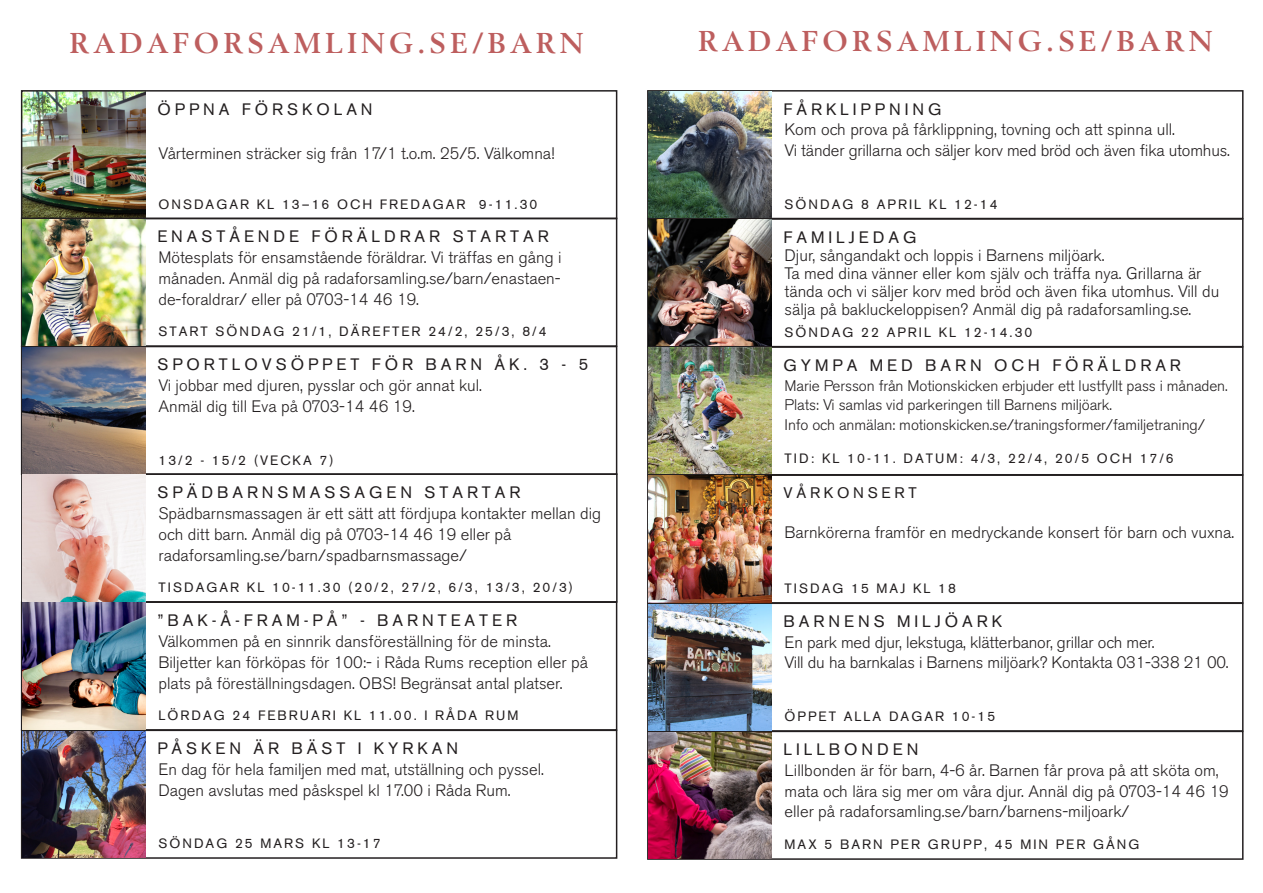
<style>
.page{position:relative;width:1263px;height:893px;background:#fff}
.page>*{position:absolute;margin:0;border:0;box-sizing:border-box;transform-origin:0 0}
.t1{font:700 28.5px "Berling";letter-spacing:.16em;color:#bd5e5e}
.t2{font:300 16.5px/21px "Akzidenz Grotesk BE";color:#231f20}
.t3{font:16.5px "Akzidenz Grotesk BE";letter-spacing:.24em;color:#231f20}
.t4{font:300 15.3px "Akzidenz Grotesk BE";letter-spacing:-.005em;color:#231f20}
.t5{font:15.3px "Akzidenz Grotesk BE";letter-spacing:.24em;color:#231f20}
.t6{font:13.5px "Akzidenz Grotesk BE";letter-spacing:.15em;color:#231f20}
</style>
<div class="page">
<img style="left:24px;top:93px;width:121px;height:251px">
<div style="left:21px;top:90px;width:596px;height:129px;border:2px solid #231f20"></div>
<div style="left:21px;top:218px;width:596px;height:129px;border:2px solid #231f20"></div>
<div style="left:21px;top:601px;width:596px;height:130px;border:2px solid #231f20"></div>
<div style="left:21px;top:730px;width:596px;height:129px;border:2px solid #231f20"></div>
<div style="left:21px;top:473px;width:597px;height:129px;border:2px solid #231f20"></div>
<div style="left:647px;top:90px;width:596px;height:129px;border:2px solid #231f20"></div>
<div style="left:647px;top:346px;width:596px;height:129px;border:2px solid #231f20"></div>
<div style="left:647px;top:474px;width:596px;height:130px;border:2px solid #231f20"></div>
<div style="left:647px;top:602px;width:596px;height:130px;border:2px solid #231f20"></div>
<div style="left:647px;top:731px;width:596px;height:129px;border:2px solid #231f20"></div>
<div style="left:647px;top:218px;width:596px;height:129px;border:2px solid #231f20"></div>
<img style="left:22px;top:347px;width:123px;height:126px">
<img style="left:23px;top:475px;width:122px;height:126px">
<img style="left:22px;top:603px;width:123px;height:126px">
<img style="left:23px;top:731px;width:122px;height:126px">
<img style="left:649px;top:92px;width:122px;height:126px">
<img style="left:649px;top:220px;width:122px;height:126px">
<img style="left:649px;top:348px;width:122px;height:126px">
<img style="left:649px;top:476px;width:122px;height:126px">
<img style="left:649px;top:604px;width:122px;height:126px">
<img style="left:649px;top:732px;width:122px;height:126px">
<p class="t1" style="left:70px;top:30px;width:515px">RADAFORSAMLING.SE/BARN</p>
<p class="t1" style="left:698px;top:29px;width:515px">RADAFORSAMLING.SE/BARN</p>
<p class="t3" style="left:157px;top:99px;width:217px">ÖPPNA FÖRSKOLAN</p>
<p class="t2" style="left:158px;top:143px;width:398px">Vårterminen sträcker sig från 17/1 t.o.m. 25/5. Välkomna!</p>
<p class="t6" style="left:158px;top:196px;width:380px">ONSDAGAR KL 13–16 OCH FREDAGAR 9-11.30</p>
<p class="t3" style="left:157px;top:227px;width:393px">ENASTÅENDE FÖRÄLDRAR STARTAR</p>
<p class="t2" style="left:158px;top:247px;width:405px">Mötesplats för ensamstående föräldrar. Vi träffas en gång i</p>
<p class="t2" style="left:158px;top:268px;width:404px">månaden. Anmäl dig på radaforsamling.se/barn/enastaen&shy;de-foraldrar/ eller på 0703-14 46 19.</p>
<p class="t6" style="left:158px;top:324px;width:390px">START SÖNDAG 21/1, DÄREFTER 24/2, 25/3, 8/4</p>
<p class="t3" style="left:157px;top:355px;width:432px">SPORTLOVSÖPPET FÖR BARN ÅK. 3 - 5</p>
<p class="t2" style="left:158px;top:375px;width:325px">Vi jobbar med djuren, pysslar och gör annat kul.</p>
<p class="t2" style="left:158px;top:396px;width:258px">Anmäl dig till Eva på 0703-14 46 19.</p>
<p class="t6" style="left:158px;top:452px;width:177px">13/2 - 15/2 (VECKA 7)</p>
<p class="t3" style="left:158px;top:482px;width:364px">SPÄDBARNSMASSAGEN STARTAR</p>
<p class="t2" style="left:159px;top:503px;width:444px">Spädbarnsmassagen är ett sätt att fördjupa kontakter mellan dig och ditt barn. Anmäl dig på 0703-14 46 19 eller på</p>
<p class="t2" style="left:159px;top:545px;width:310px">radaforsamling.se/barn/spadbarnsmassage/</p>
<p class="t6" style="left:159px;top:579px;width:416px">TISDAGAR KL 10-11.30 (20/2, 27/2, 6/3, 13/3, 20/3)</p>
<p class="t3" style="left:157px;top:610px;width:361px">”BAK-Å-FRAM-PÅ” - BARNTEATER</p>
<p class="t2" style="left:158px;top:631px;width:394px">Välkommen på en sinnrik dansföreställning för de minsta.</p>
<p class="t2" style="left:158px;top:652px;width:431px">Biljetter kan förköpas för 100:- i Råda Rums reception eller på plats på föreställningsdagen. OBS! Begränsat antal platser.</p>
<p class="t6" style="left:158px;top:707px;width:361px">LÖRDAG 24 FEBRUARI KL 11.00. I RÅDA RUM</p>
<p class="t3" style="left:157px;top:738px;width:302px">PÅSKEN ÄR BÄST I KYRKAN</p>
<p class="t2" style="left:158px;top:759px;width:387px">En dag för hela familjen med mat, utställning och pyssel.</p>
<p class="t2" style="left:158px;top:780px;width:354px">Dagen avslutas med påskspel kl 17.00 i Råda Rum.</p>
<p class="t6" style="left:158px;top:835px;width:224px">SÖNDAG 25 MARS KL 13-17</p>
<p class="t3" style="left:783px;top:99px;width:160px">FÅRKLIPPNING</p>
<p class="t2" style="left:785px;top:120px;width:392px">Kom och prova på fårklippning, tovning och att spinna ull.</p>
<p class="t2" style="left:785px;top:141px;width:447px">Vi tänder grillarna och säljer korv med bröd och även fika utomhus.</p>
<p class="t6" style="left:785px;top:196px;width:215px">SÖNDAG 8 APRIL KL 12-14</p>
<p class="t3" style="left:783px;top:227px;width:134px">FAMILJEDAG</p>
<p class="t2" style="left:785px;top:246px;width:321px">Djur, sångandakt och loppis i Barnens miljöark.</p>
<p class="t2" style="left:785px;top:264px;width:418px">Ta med dina vänner eller kom själv och träffa nya. Grillarna är</p>
<p class="t2" style="left:785px;top:283px;width:436px;line-height:18px">tända och vi säljer korv med bröd och även fika utomhus. Vill du sälja på bakluckeloppisen? Anmäl dig på radaforsamling.se.</p>
<p class="t6" style="left:785px;top:324px;width:249px">SÖNDAG 22 APRIL KL 12-14.30</p>
<p class="t3" style="left:783px;top:355px;width:399px">GYMPA MED BARN OCH FÖRÄLDRAR</p>
<p class="t4" style="left:785px;top:377px;width:445px">Marie Persson från Motionskicken erbjuder ett lustfyllt pass i månaden.</p>
<p class="t4" style="left:785px;top:397px;width:329px">Plats: Vi samlas vid parkeringen till Barnens miljöark.</p>
<p class="t4" style="left:785px;top:416px;width:422px">Info och anmälan: motionskicken.se/traningsformer/familjetraning/</p>
<p class="t6" style="left:785px;top:450px;width:391px">TID: KL 10-11. DATUM: 4/3, 22/4, 20/5 OCH 17/6</p>
<p class="t5" style="left:783px;top:484px;width:135px">VÅRKONSERT</p>
<p class="t2" style="left:785px;top:522px;width:451px">Barnkörerna framför en medryckande konsert för barn och vuxna.</p>
<p class="t6" style="left:785px;top:580px;width:173px">TISDAG 15 MAJ KL 18</p>
<p class="t3" style="left:783px;top:611px;width:220px">BARNENS MILJÖARK</p>
<p class="t2" style="left:785px;top:632px;width:371px">En park med djur, lekstuga, klätterbanor, grillar och mer.</p>
<p class="t2" style="left:785px;top:652px;width:446px">Vill du ha barnkalas i Barnens miljöark? Kontakta 031-338 21 00.</p>
<p class="t6" style="left:785px;top:708px;width:212px">ÖPPET ALLA DAGAR 10-15</p>
<p class="t3" style="left:783px;top:740px;width:136px">LILLBONDEN</p>
<p class="t2" style="left:785px;top:760px;width:446px;line-height:20.4px">Lillbonden är för barn, 4-6 år. Barnen får prova på att sköta om, mata och lära sig mer om våra djur. Annäl dig på 0703-14 46 19 eller på radaforsamling.se/barn/barnens-miljoark/</p>
<p class="t6" style="left:785px;top:837px;width:356px">MAX 5 BARN PER GRUPP, 45 MIN PER GÅNG</p>
</div>
